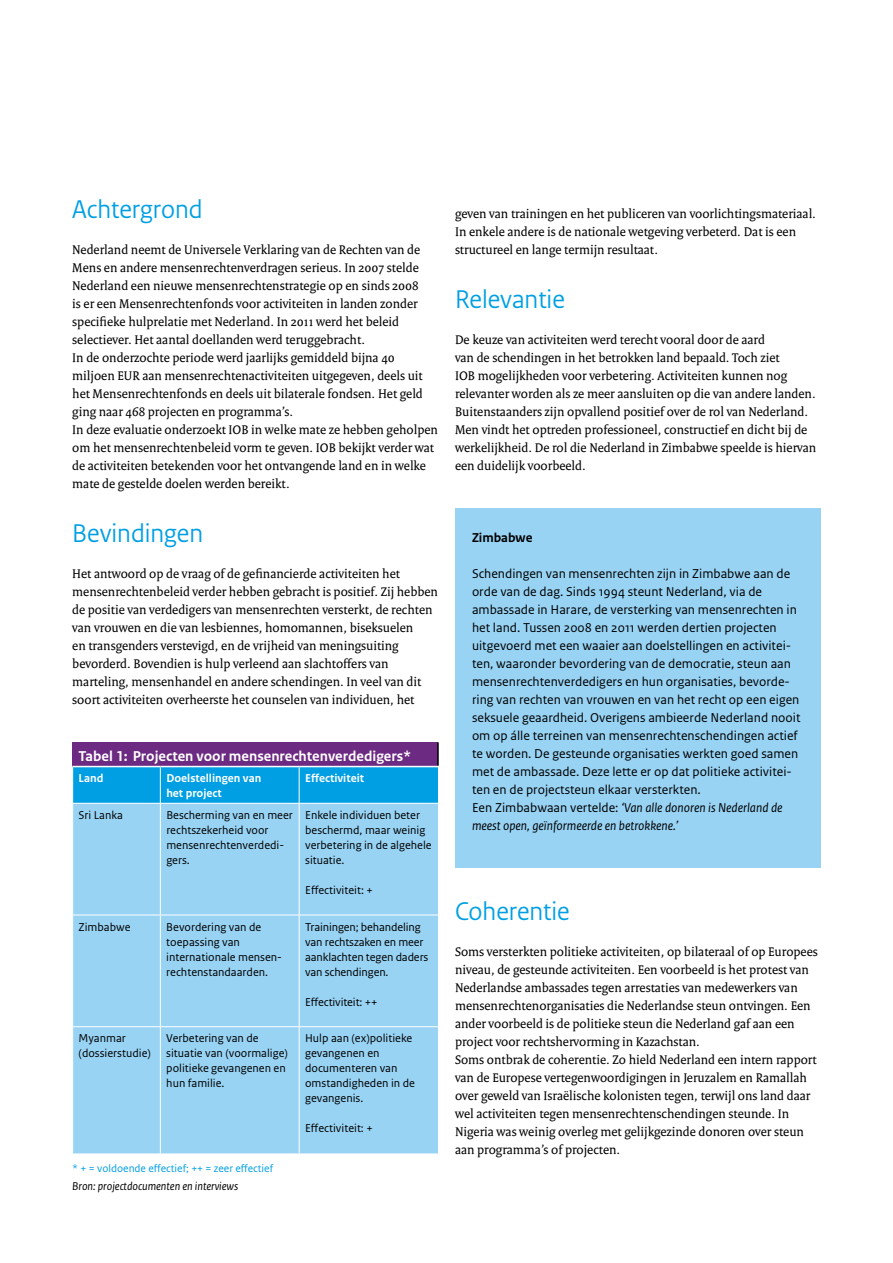
<style>
.page{position:relative;width:893px;height:1263px;background:#fff}
.page>*{position:absolute;margin:0;border:0;box-sizing:border-box;transform-origin:0 0}
.t1{font:27px "Rijksoverheid Sans Heading";color:#009fe3}
.t2{font:700 15px "Rijksoverheid Sans Text";color:#fff}
.t3{font:13.5px/18px "Rijksoverheid Serif";color:#000}
.t4{font:13.5px/18px "Rijksoverheid Sans Text";color:#000}
.t5{font:700 13.5px "Rijksoverheid Sans Text";color:#000}
.t6{font:12px/15px "Rijksoverheid Sans Text";color:#000}
.t7{font:700 12px/15px "Rijksoverheid Sans Text";color:#fff}
.t8{font:italic 12px "Rijksoverheid Sans Text";color:#000}
.t9{font:11.25px "Rijksoverheid Sans Text";color:#009fe3}
.s1{font-style:italic}
</style>
<div class="page">
<div style="left:455px;top:509px;width:366px;height:359px;background:#98d3f4"></div>
<div style="left:73px;top:742px;width:365px;height:24px;background:#6d2a82"></div>
<div style="left:73px;top:767px;width:365px;height:36px;background:#009fe3"></div>
<div style="left:73px;top:804px;width:365px;height:349px;background:#98d3f4"></div>
<hr style="left:437px;top:742px;width:2px;height:24px;background:#000">
<hr style="left:160px;top:767px;width:1px;height:36px;background:#fff">
<hr style="left:299px;top:767px;width:1px;height:36px;background:#fff">
<hr style="left:160px;top:804px;width:1px;height:110px;background:#fff">
<hr style="left:299px;top:804px;width:1px;height:110px;background:#fff">
<hr style="left:72px;top:914px;width:88px;height:1px;background:#fff">
<hr style="left:160px;top:914px;width:139px;height:1px;background:#fff">
<hr style="left:160px;top:915px;width:1px;height:111px;background:#fff">
<hr style="left:299px;top:914px;width:139px;height:1px;background:#fff">
<hr style="left:299px;top:915px;width:1px;height:111px;background:#fff">
<hr style="left:72px;top:1026px;width:88px;height:1px;background:#fff">
<hr style="left:160px;top:1026px;width:139px;height:1px;background:#fff">
<hr style="left:160px;top:1027px;width:1px;height:126px;background:#fff">
<hr style="left:299px;top:1026px;width:139px;height:1px;background:#fff">
<hr style="left:299px;top:1027px;width:1px;height:126px;background:#fff">
<h1 class="t1" style="left:72px;top:193px;width:132px">Achtergrond</h1>
<p class="t3" style="left:72px;top:240px;width:367px">Nederland neemt de Universele Verklaring van de Rechten van de Mens en andere mensenrechtenverdragen serieus. In 2007 stelde Nederland een nieuwe mensenrechtenstrategie op en sinds 2008<br>is er een Mensenrechtenfonds voor activiteiten in landen zonder specifieke hulprelatie met Nederland. In 2011 werd het beleid selectiever. Het aantal doellanden werd teruggebracht.<br>In de onderzochte periode werd jaarlijks gemiddeld bijna 40 miljoen EUR aan mensenrechtenactiviteiten uitgegeven, deels uit het Mensenrechtenfonds en deels uit bilaterale fondsen. Het geld ging naar 468 projecten en programma’s.<br>In deze evaluatie onderzoekt IOB in welke mate ze hebben geholpen om het mensenrechtenbeleid vorm te geven. IOB bekijkt verder wat de activiteiten betekenden voor het ontvangende land en in welke mate de gestelde doelen werden bereikt.</p>
<h1 class="t1" style="left:72px;top:517px;width:132px">Bevindingen</h1>
<p class="t3" style="left:72px;top:564px;width:367px">Het antwoord op de vraag of de gefinancierde activiteiten het mensenrechtenbeleid verder hebben gebracht is positief. Zij hebben de positie van verdedigers van mensenrechten versterkt, de rechten van vrouwen en die van lesbiennes, homomannen, biseksuelen<br>en transgenders verstevigd, en de vrijheid van meningsuiting bevorderd. Bovendien is hulp verleend aan slachtoffers van marteling, mensenhandel en andere schendingen. In veel van dit soort activiteiten overheerste het counselen van individuen, het</p>
<p class="t2" style="left:79px;top:747px;width:334px">Tabel 1: Projecten voor mensenrechtenverdedigers*</p>
<p class="t7" style="left:79px;top:771px;width:26px">Land</p>
<p class="t7" style="left:166px;top:771px;width:97px">Doelstellingen van het project</p>
<p class="t7" style="left:305px;top:771px;width:61px">Effectiviteit</p>
<p class="t6" style="left:79px;top:808px;width:46px">Sri Lanka</p>
<p class="t6" style="left:166px;top:808px;width:128px">Bescherming van en meer rechtszekerheid voor mensenrechtenverdedi&shy;gers.</p>
<p class="t6" style="left:305px;top:808px;width:128px">Enkele individuen beter beschermd, maar weinig verbetering in de algehele situatie.</p>
<p class="t6" style="left:305px;top:883px;width:69px">Effectiviteit: +</p>
<p class="t6" style="left:79px;top:919px;width:53px">Zimbabwe</p>
<p class="t6" style="left:166px;top:919px;width:117px">Bevordering van de toepassing van internationale mensen&shy;rechtenstandaarden.</p>
<p class="t6" style="left:305px;top:919px;width:125px">Trainingen; behandeling van rechtszaken en meer aanklachten tegen daders van schendingen.</p>
<p class="t6" style="left:305px;top:994px;width:74px">Effectiviteit: ++</p>
<p class="t6" style="left:79px;top:1031px;width:74px">Myanmar (dossierstudie)</p>
<p class="t6" style="left:166px;top:1031px;width:123px">Verbetering van de situatie van (voormalige) politieke gevangenen en hun familie.</p>
<p class="t6" style="left:305px;top:1031px;width:111px">Hulp aan (ex)politieke gevangenen en documenteren van omstandigheden in de gevangenis.</p>
<p class="t6" style="left:305px;top:1121px;width:69px">Effectiviteit: +</p>
<p class="t9" style="left:72px;top:1162px;width:202px">* + = voldoende effectief; ++ = zeer effectief</p>
<p class="t8" style="left:72px;top:1179px;width:167px">Bron: projectdocumenten en interviews</p>
<p class="t3" style="left:455px;top:204px;width:362px">geven van trainingen en het publiceren van voorlichtingsmateriaal.<br>In enkele andere is de nationale wetgeving verbeterd. Dat is een structureel en lange termijn resultaat.</p>
<h1 class="t1" style="left:455px;top:283px;width:111px">Relevantie</h1>
<p class="t3" style="left:455px;top:330px;width:363px">De keuze van activiteiten werd terecht vooral door de aard<br>van de schendingen in het betrokken land bepaald. Toch ziet<br>IOB mogelijkheden voor verbetering. Activiteiten kunnen nog relevanter worden als ze meer aansluiten op die van andere landen.<br>Buitenstaanders zijn opvallend positief over de rol van Nederland.<br>Men vindt het optreden professioneel, constructief en dicht bij de werkelijkheid. De rol die Nederland in Zimbabwe speelde is hiervan een duidelijk voorbeeld.</p>
<p class="t5" style="left:472px;top:530px;width:62px">Zimbabwe</p>
<p class="t4" style="left:472px;top:565px;width:330px">Schendingen van mensenrechten zijn in Zimbabwe aan de orde van de dag. Sinds 1994 steunt Nederland, via de ambassade in Harare, de versterking van mensenrechten in het land. Tussen 2008 en 2011 werden dertien projecten uitgevoerd met een waaier aan doelstellingen en activitei&shy;ten, waaronder bevordering van de democratie, steun aan mensenrechtenverdedigers en hun organisaties, bevorde&shy;ring van rechten van vrouwen en van het recht op een eigen seksuele geaardheid. Overigens ambieerde Nederland nooit om op álle terreinen van mensenrechtenschendingen actief te worden. De gesteunde organisaties werkten goed samen met de ambassade. Deze lette er op dat politieke activitei&shy;ten en de projectsteun elkaar versterkten.<br>Een Zimbabwaan vertelde: <span class="s1">‘Van alle donoren is Nederland de meest open, geïnformeerde en betrokkene.’</span></p>
<h1 class="t1" style="left:455px;top:895px;width:116px">Coherentie</h1>
<p class="t3" style="left:455px;top:942px;width:364px">Soms versterkten politieke activiteiten, op bilateraal of op Europees niveau, de gesteunde activiteiten. Een voorbeeld is het protest van Nederlandse ambassades tegen arrestaties van medewerkers van mensenrechtenorganisaties die Nederlandse steun ontvingen. Een ander voorbeeld is de politieke steun die Nederland gaf aan een project voor rechtshervorming in Kazachstan.<br>Soms ontbrak de coherentie. Zo hield Nederland een intern rapport van de Europese vertegenwoordigingen in Jeruzalem en Ramallah over geweld van Israëlische kolonisten tegen, terwijl ons land daar wel activiteiten tegen mensenrechtenschendingen steunde. In Nigeria was weinig overleg met gelijkgezinde donoren over steun aan programma’s of projecten.</p>
</div>
